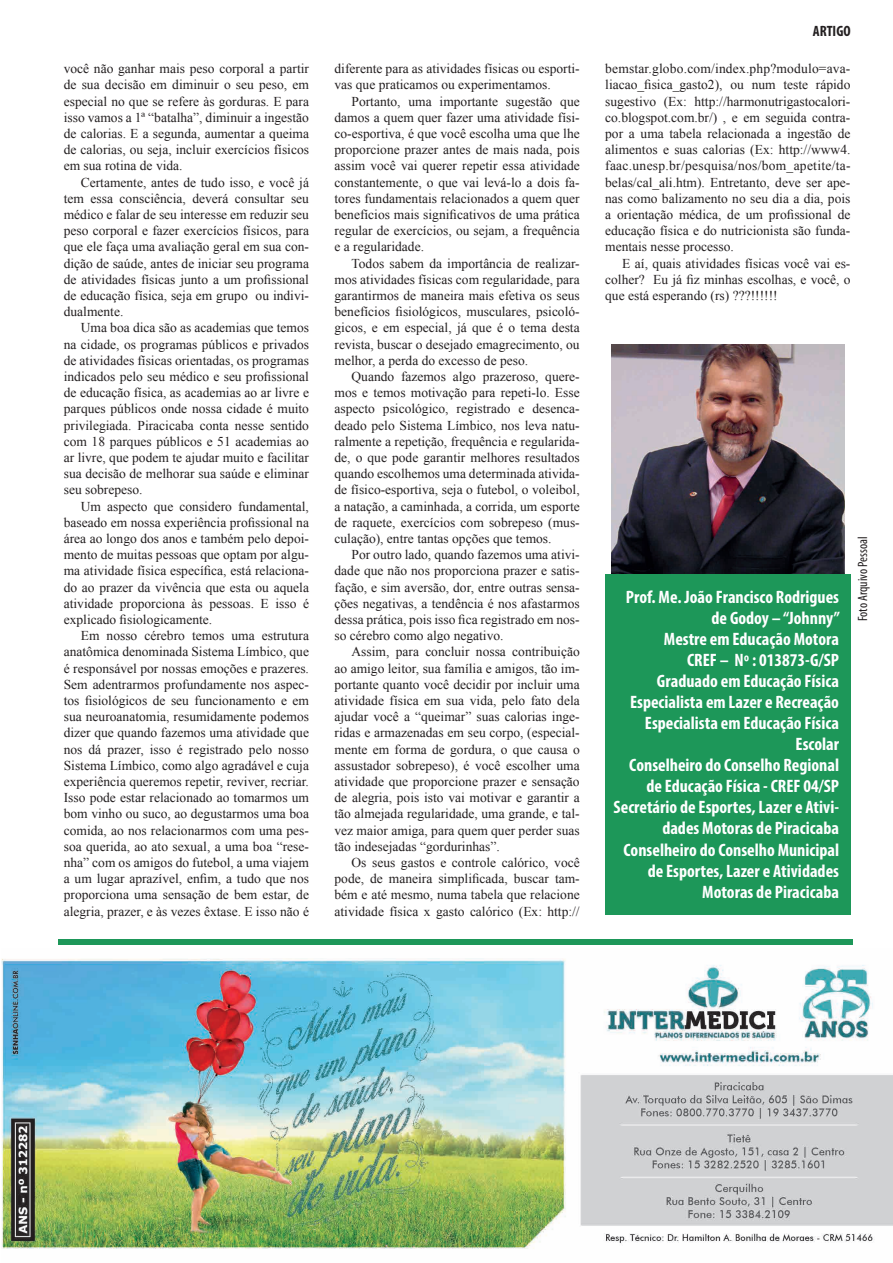
<style>
.page{position:relative;width:893px;height:1263px;background:#fff}
.page>*{position:absolute;margin:0;border:0;box-sizing:border-box;transform-origin:0 0}
.t1{font:700 condensed 18px/21px "Myriad Pro";color:#fff;text-align:right}
.t2{font:700 condensed 15px "Myriad Pro";color:#231f20}
.t3{font:13.5px/16.2px "Times New Roman";color:#231f20;text-align:justify}
.t4{font:condensed 13.5px "Myriad Pro";color:#231f20}
</style>
<div class="page">
<div style="left:58px;top:940px;width:795px;height:5px;background:#1d9759"></div>
<img style="left:1px;top:958px;width:892px;height:291px">
<img style="left:612px;top:345px;width:232px;height:229px">
<div style="left:605px;top:574px;width:245px;height:341px;background:#1d9759"></div>
<p class="t3" style="left:64px;top:60px;width:247px">você não ganhar mais peso corporal a partir de sua decisão em diminuir o seu peso, em especial no que se refere às gorduras. E para isso vamos a 1ª “batalha”, diminuir a ingestão de calorias. E a segunda, aumentar a queima de calorias, ou seja, incluir exercícios físicos em sua rotina de vida.</p>
<p class="t3" style="left:64px;top:174px;width:247px;text-indent:17px">Certamente, antes de tudo isso, e você já tem essa consciência, deverá consultar seu médico e falar de seu interesse em reduzir seu peso corporal e fazer exercícios físicos, para que ele faça uma avaliação geral em sua con&shy;dição de saúde, antes de iniciar seu programa de atividades físicas junto a um profissional de educação física, seja em grupo ou indivi&shy;dualmente.</p>
<p class="t3" style="left:64px;top:320px;width:247px;text-indent:17px">Uma boa dica são as academias que temos na cidade, os programas públicos e privados de atividades físicas orientadas, os programas indicados pelo seu médico e seu profissional de educação física, as academias ao ar livre e parques públicos onde nossa cidade é muito privilegiada. Piracicaba conta nesse sentido com 18 parques públicos e 51 academias ao ar livre, que podem te ajudar muito e facilitar sua decisão de melhorar sua saúde e eliminar seu sobrepeso.</p>
<p class="t3" style="left:64px;top:498px;width:247px;text-indent:17px">Um aspecto que considero fundamental, baseado em nossa experiência profissional na área ao longo dos anos e também pelo depoi&shy;mento de muitas pessoas que optam por algu&shy;ma atividade física específica, está relaciona&shy;do ao prazer da vivência que esta ou aquela atividade proporciona às pessoas. E isso é explicado fisiologicamente.</p>
<p class="t3" style="left:64px;top:627px;width:247px;text-indent:17px">Em nosso cérebro temos uma estrutura anatômica denominada Sistema Límbico, que é responsável por nossas emoções e prazeres.<br>Sem adentrarmos profundamente nos aspec&shy;tos fisiológicos de seu funcionamento e em sua neuroanatomia, resumidamente podemos dizer que quando fazemos uma atividade que nos dá prazer, isso é registrado pelo nosso Sistema Límbico, como algo agradável e cuja experiência queremos repetir, reviver, recriar.<br>Isso pode estar relacionado ao tomarmos um bom vinho ou suco, ao degustarmos uma boa comida, ao nos relacionarmos com uma pes&shy;soa querida, ao ato sexual, a uma boa “rese&shy;nha” com os amigos do futebol, a uma viajem a um lugar aprazível, enfim, a tudo que nos proporciona uma sensação de bem estar, de alegria, prazer, e às vezes êxtase. E isso não é</p>
<p class="t3" style="left:334px;top:60px;width:247px">diferente para as atividades físicas ou esporti&shy;vas que praticamos ou experimentamos.</p>
<p class="t3" style="left:334px;top:93px;width:247px;text-indent:17px">Portanto, uma importante sugestão que damos a quem quer fazer uma atividade físi&shy;co-esportiva, é que você escolha uma que lhe proporcione prazer antes de mais nada, pois assim você vai querer repetir essa atividade constantemente, o que vai levá-lo a dois fa&shy;tores fundamentais relacionados a quem quer benefícios mais significativos de uma prática regular de exercícios, ou sejam, a frequência e a regularidade.</p>
<p class="t3" style="left:334px;top:255px;width:247px;text-indent:17px">Todos sabem da importância de realizar&shy;mos atividades físicas com regularidade, para garantirmos de maneira mais efetiva os seus benefícios fisiológicos, musculares, psicoló&shy;gicos, e em especial, já que é o tema desta revista, buscar o desejado emagrecimento, ou melhor, a perda do excesso de peso.</p>
<p class="t3" style="left:334px;top:368px;width:247px;text-indent:17px">Quando fazemos algo prazeroso, quere&shy;mos e temos motivação para repeti-lo. Esse aspecto psicológico, registrado e desenca&shy;deado pelo Sistema Límbico, nos leva natu&shy;ralmente a repetição, frequência e regularida&shy;de, o que pode garantir melhores resultados quando escolhemos uma determinada ativida&shy;de físico-esportiva, seja o futebol, o voleibol, a natação, a caminhada, a corrida, um esporte de raquete, exercícios com sobrepeso (mus&shy;culação), entre tantas opções que temos.</p>
<p class="t3" style="left:334px;top:546px;width:247px;text-indent:17px">Por outro lado, quando fazemos uma ativi&shy;dade que não nos proporciona prazer e satis&shy;fação, e sim aversão, dor, entre outras sensa&shy;ções negativas, a tendência é nos afastarmos dessa prática, pois isso fica registrado em nos&shy;so cérebro como algo negativo.</p>
<p class="t3" style="left:334px;top:644px;width:247px;text-indent:17px">Assim, para concluir nossa contribuição ao amigo leitor, sua família e amigos, tão im&shy;portante quanto você decidir por incluir uma atividade física em sua vida, pelo fato dela ajudar você a “queimar” suas calorias inge&shy;ridas e armazenadas em seu corpo, (especial&shy;mente em forma de gordura, o que causa o assustador sobrepeso), é você escolher uma atividade que proporcione prazer e sensação de alegria, pois isto vai motivar e garantir a tão almejada regularidade, uma grande, e tal&shy;vez maior amiga, para quem quer perder suas tão indesejadas “gordurinhas”.</p>
<p class="t3" style="left:334px;top:854px;width:247px;text-indent:17px">Os seus gastos e controle calórico, você pode, de maneira simplificada, buscar tam&shy;bém e até mesmo, numa tabela que relacione atividade física x gasto calórico (Ex: http://</p>
<p class="t2" style="left:813px;top:22px;width:39px">ARTIGO</p>
<p class="t3" style="left:605px;top:60px;width:247px">bemstar.globo.com/index.php?modulo=ava&shy;liacao_fisica_gasto2), ou num teste rápido sugestivo (Ex: http://harmonutrigastocalori&shy;co.blogspot.com.br/) , e em seguida contra&shy;por a uma tabela relacionada a ingestão de alimentos e suas calorias (Ex: http://www4. faac.unesp.br/pesquisa/nos/bom_apetite/ta&shy;belas/cal_ali.htm). Entretanto, deve ser ape&shy;nas como balizamento no seu dia a dia, pois a orientação médica, de um profissional de educação física e do nutricionista são funda&shy;mentais nesse processo.</p>
<p class="t3" style="left:605px;top:255px;width:247px;text-indent:17px">E aí, quais atividades físicas você vai es&shy;colher? Eu já fiz minhas escolhas, e você, o que está esperando (rs) ???!!!!!!</p>
<p class="t1" style="left:614px;top:586px;width:228px">Prof. Me. João Francisco Rodrigues de Godoy – “Johnny”<br>Mestre em Educação Motora<br>CREF – Nº : 013873-G/SP<br>Graduado em Educação Física<br>Especialista em Lazer e Recreação<br>Especialista em Educação Física<br>Escolar<br>Conselheiro do Conselho Regional de Educação Física - CREF 04/SP<br>Secretário de Esportes, Lazer e Ativi&shy;dades Motoras de Piracicaba<br>Conselheiro do Conselho Municipal de Esportes, Lazer e Atividades<br>Motoras de Piracicaba</p>
<p class="t4" style="left:854px;top:621px;width:86px;rotate:-90deg">Foto Arquivo Pessoal</p>
</div>
